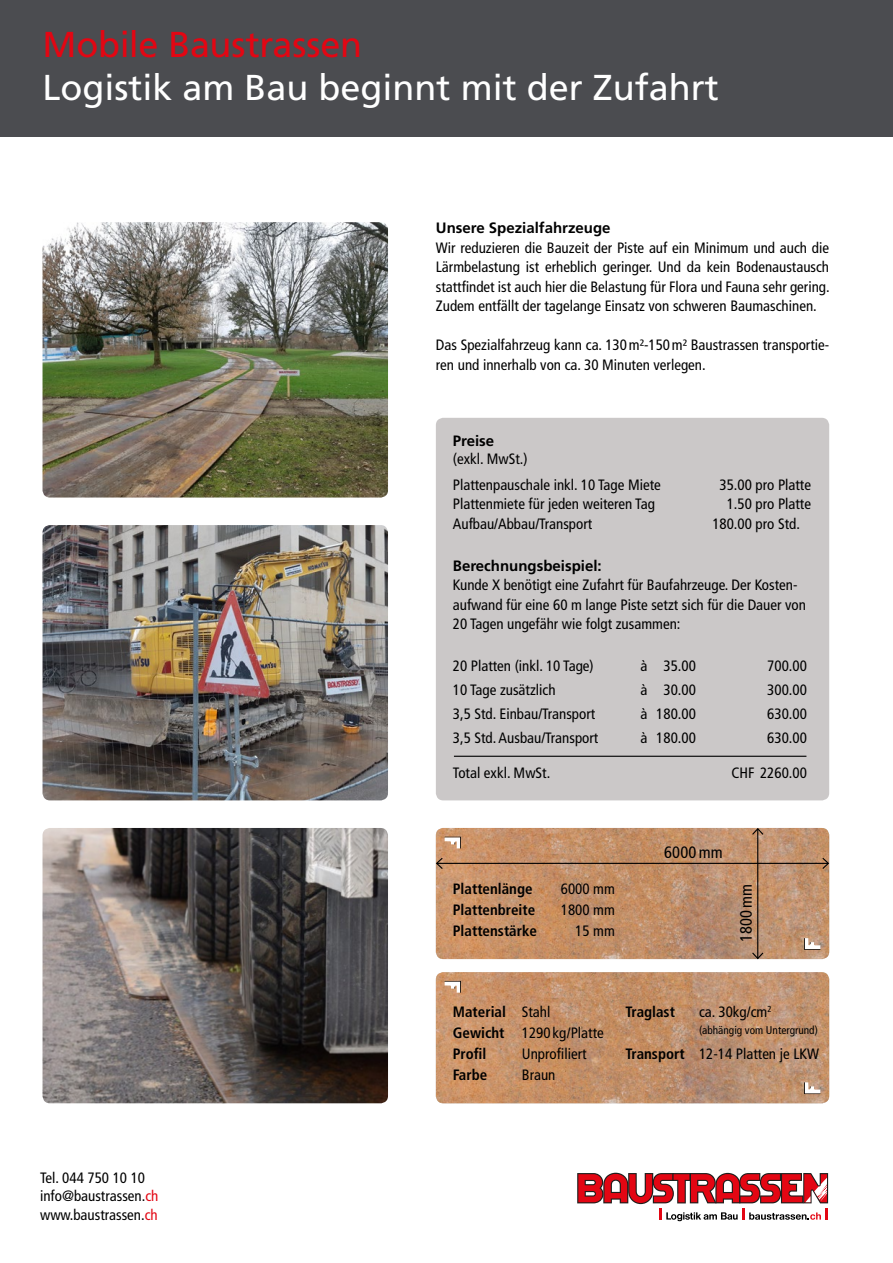
<style>
.page{position:relative;width:893px;height:1263px;background:#fff}
.page>*{position:absolute;margin:0;border:0;box-sizing:border-box;transform-origin:0 0}
.t1{font:36px "Frutiger LT Std";color:#fff}
.t2{font:36px "Frutiger LT Std";letter-spacing:-.005em;color:#e30613}
.t3{font:condensed 16.5px "Frutiger LT Std";letter-spacing:.01em;color:#000}
.t4{font:condensed 15px/19.5px "Frutiger LT Std";color:#000}
.t5{font:700 condensed 15px/21px "Frutiger LT Std";color:#000}
.t6{font:700 15px "Frutiger LT Std";color:#000}
.t7{font:condensed 11.25px "Frutiger LT Std";color:#000}
.s1{color:#e30613}
.s2{font-weight:400}
.s3{font-weight:700}
</style>
<div class="page">
<div style="left:0;top:0;width:893px;height:136px;background:#4b4c50"></div>
<div style="left:436px;top:418px;width:393px;height:382px;background:#cbc8c8;border-radius:7px"></div>
<hr style="left:454px;top:756px;width:352px;height:1px;background:#000">
<img style="left:43px;top:525px;width:345px;height:275px">
<img style="left:43px;top:222px;width:345px;height:275px">
<img style="left:43px;top:828px;width:345px;height:275px">
<img style="left:436px;top:828px;width:393px;height:131px">
<svg style="left:804px;top:938px;width:16px;height:12px"></svg>
<svg style="left:445px;top:837px;width:16px;height:11px"></svg>
<hr style="left:437px;top:863px;width:391px;height:1px;background:#000">
<svg style="left:435px;top:856px;width:9px;height:14px"></svg>
<svg style="left:821px;top:856px;width:9px;height:14px"></svg>
<hr style="left:757px;top:829px;width:1px;height:129px;background:#000">
<svg style="left:751px;top:828px;width:14px;height:8px"></svg>
<svg style="left:751px;top:951px;width:14px;height:9px"></svg>
<img style="left:436px;top:972px;width:393px;height:131px">
<svg style="left:804px;top:1082px;width:16px;height:12px"></svg>
<svg style="left:445px;top:981px;width:16px;height:12px"></svg>
<svg style="left:577px;top:1172px;width:251px;height:49px"></svg>
<h1 class="t2" style="left:43px;top:23px;width:321px">Mobile Baustrassen</h1>
<h1 class="t1" style="left:43px;top:66px;width:678px">Logistik am Bau beginnt mit der Zufahrt</h1>
<p class="t6" style="left:436px;top:219px;width:176px">Unsere Spezialfahrzeuge</p>
<p class="t4" style="left:436px;top:238px;width:395px;text-align:justify">Wir reduzieren die Bauzeit der Piste auf ein Minimum und auch die Lärmbelastung ist erheblich geringer. Und da kein Bodenaustausch stattfindet ist auch hier die Belastung für Flora und Fauna sehr gering.<br>Zudem entfällt der tagelange Einsatz von schweren Baumaschinen.</p>
<p class="t4" style="left:436px;top:336px;width:395px">Das Spezialfahrzeug kann ca. 130m²-150m² Baustrassen transportie&shy;ren und innerhalb von ca. 30 Minuten verlegen.</p>
<p class="t6" style="left:453px;top:432px;width:43px">Preise</p>
<p class="t4" style="left:453px;top:446px;width:209px;line-height:25.5px">(exkl. MwSt.)<br>Plattenpauschale inkl. 10 Tage Miete</p>
<p class="t4" style="left:719px;top:475px;width:93px">35.00 pro Platte</p>
<p class="t4" style="left:453px;top:494px;width:204px">Plattenmiete für jeden weiteren Tag</p>
<p class="t4" style="left:727px;top:494px;width:86px">1.50 pro Platte</p>
<p class="t4" style="left:453px;top:514px;width:141px">Aufbau/Abbau/Transport</p>
<p class="t4" style="left:712px;top:514px;width:89px">180.00 pro Std.</p>
<p class="t6" style="left:453px;top:556px;width:150px">Berechnungsbeispiel:</p>
<p class="t4" style="left:453px;top:575px;width:355px">Kunde X benötigt eine Zufahrt für Baufahrzeuge. Der Kosten&shy;aufwand für eine 60 m lange Piste setzt sich für die Dauer von<br>20 Tagen ungefähr wie folgt zusammen:</p>
<p class="t4" style="left:453px;top:656px;width:142px">20 Platten (inkl. 10 Tage)</p>
<p class="t4" style="left:640px;top:656px;width:57px">à 35.00</p>
<p class="t4" style="left:767px;top:656px;width:41px">700.00</p>
<p class="t4" style="left:453px;top:680px;width:104px">10 Tage zusätzlich</p>
<p class="t4" style="left:640px;top:680px;width:57px">à 30.00</p>
<p class="t4" style="left:767px;top:680px;width:41px">300.00</p>
<p class="t4" style="left:453px;top:704px;width:144px">3,5 Std. Einbau/Transport</p>
<p class="t4" style="left:640px;top:704px;width:57px">à 180.00</p>
<p class="t4" style="left:767px;top:704px;width:41px">630.00</p>
<p class="t4" style="left:453px;top:728px;width:147px">3,5 Std. Ausbau/Transport</p>
<p class="t4" style="left:640px;top:728px;width:57px">à 180.00</p>
<p class="t4" style="left:767px;top:728px;width:41px">630.00</p>
<p class="t4" style="left:453px;top:763px;width:99px">Total exkl. MwSt.</p>
<p class="t4" style="left:731px;top:763px;width:77px">CHF 2260.00</p>
<p class="t4" style="left:40px;top:1168px;width:120px;line-height:18.5px">Tel. 044 750 10 10 info@baustrassen.<span class="s1">ch </span>www.baustrassen.<span class="s1">ch</span></p>
<p class="t5" style="left:453px;top:878px;width:81px">Plattenlänge</p>
<p class="t4" style="left:561px;top:879px;width:56px">6000 mm</p>
<p class="t5" style="left:453px;top:899px;width:84px">Plattenbreite</p>
<p class="t4" style="left:561px;top:900px;width:56px">1800 mm</p>
<p class="t5" style="left:453px;top:920px;width:86px">Plattenstärke</p>
<p class="t4" style="left:575px;top:921px;width:41px">15 mm</p>
<p class="t3" style="left:664px;top:843px;width:60px">6000 mm</p>
<p class="t3" style="left:737px;top:942px;width:60px;rotate:-90deg">1800 mm</p>
<p class="t5" style="left:453px;top:1001px;width:152px">Material <span class="s2">Stahl<br></span>Gewicht <span class="s2">1290 kg/Platte<br></span>Profil</p>
<p class="t4" style="left:522px;top:1044px;width:66px">Unprofiliert</p>
<p class="t5" style="left:453px;top:1064px;width:36px">Farbe</p>
<p class="t4" style="left:522px;top:1065px;width:35px">Braun</p>
<p class="t5" style="left:626px;top:1001px;width:51px">Traglast</p>
<p class="t4" style="left:699px;top:1002px;width:74px">ca. 30kg/cm<sup>2</sup></p>
<p class="t7" style="left:699px;top:1023px;width:120px">(abhängig vom Untergrund)</p>
<p class="t4" style="left:626px;top:1044px;width:195px"><span class="s3">Transport</span> 12-14 Platten je LKW</p>
</div>
